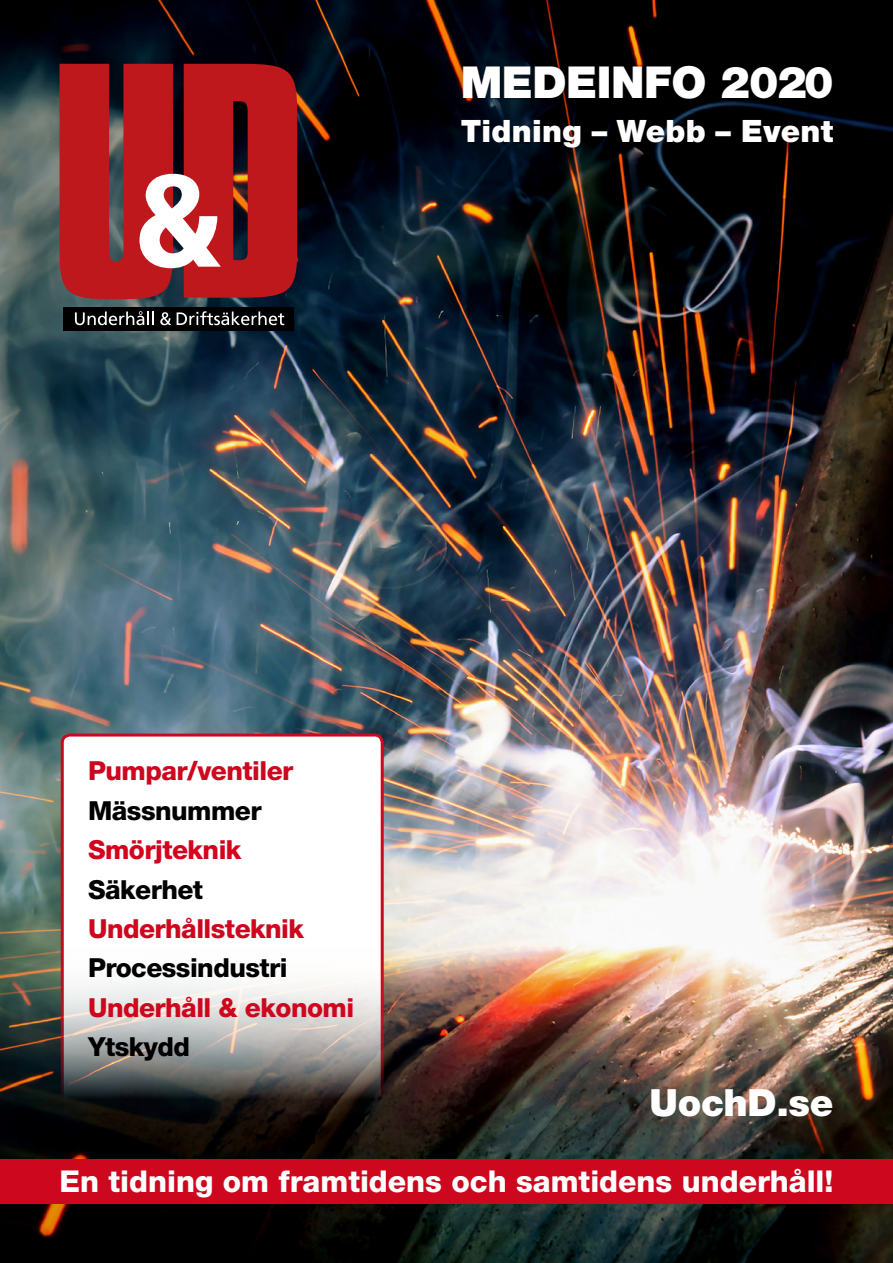
<style>
.page{position:relative;width:893px;height:1263px;background:#fff}
.page>*{position:absolute;margin:0;border:0;box-sizing:border-box;transform-origin:0 0}
.t1{font:900 44.1px "Helvetica Neue";letter-spacing:-.01em;color:#fff}
.t2{font:900 37.5px "Helvetica Neue";letter-spacing:-.01em;color:#fff}
.t3{font:900 30.9px "Helvetica Neue";letter-spacing:.01em;color:#fff}
.t4{font:800 30.15px "Helvetica Neue";color:#fff}
.t5{font:800 26.25px "Helvetica Neue";letter-spacing:-.02em;color:#cd071e}
.t6{font:800 26.25px "Helvetica Neue";letter-spacing:-.02em;color:#000}
.t7{font:800 26.25px "Helvetica Neue";letter-spacing:-.02em;color:#d4021d}
</style>
<div class="page">
<img style="left:0;top:0;width:893px;height:1263px">
<div style="left:0;top:1159px;width:893px;height:44px;background:#cd071e"></div>
<div style="left:445px;top:101px;width:411px;height:69px;background:#000;opacity:.5"></div>
<div style="left:451px;top:54px;width:396px;height:60px;background:#000;opacity:.5"></div>
<svg style="left:59px;top:732px;width:326px;height:385px"></svg>
<div style="left:64px;top:307px;width:230px;height:23px;background:#000"></div>
<svg style="left:75px;top:311px;width:79px;height:14px"></svg>
<svg style="left:160px;top:312px;width:11px;height:13px"></svg>
<svg style="left:177px;top:311px;width:107px;height:14px"></svg>
<svg style="left:60px;top:64px;width:237px;height:235px;background:#ad2d32"></svg>
<h1 class="t1" style="left:461px;top:56px;width:374px">MEDEINFO 2020</h1>
<p class="t3" style="left:461px;top:112px;width:374px">Tidning – Webb – Event</p>
<p class="t5" style="left:88px;top:755px;width:207px">Pumpar/ventiler</p>
<p class="t6" style="left:88px;top:795px;width:175px">Mässnummer</p>
<p class="t7" style="left:88px;top:834px;width:155px">Smörjteknik</p>
<p class="t6" style="left:88px;top:873px;width:117px">Säkerhet</p>
<p class="t5" style="left:88px;top:913px;width:218px">Underhållsteknik</p>
<p class="t6" style="left:88px;top:952px;width:201px">Processindustri</p>
<p class="t5" style="left:88px;top:992px;width:268px">Underhåll &amp; ekonomi</p>
<p class="t6" style="left:88px;top:1031px;width:104px">Ytskydd</p>
<h2 class="t2" style="left:650px;top:1080px;width:185px">UochD.se</h2>
<p class="t4" style="left:60px;top:1163px;width:775px">En tidning om framtidens och samtidens underhåll!</p>
</div>
